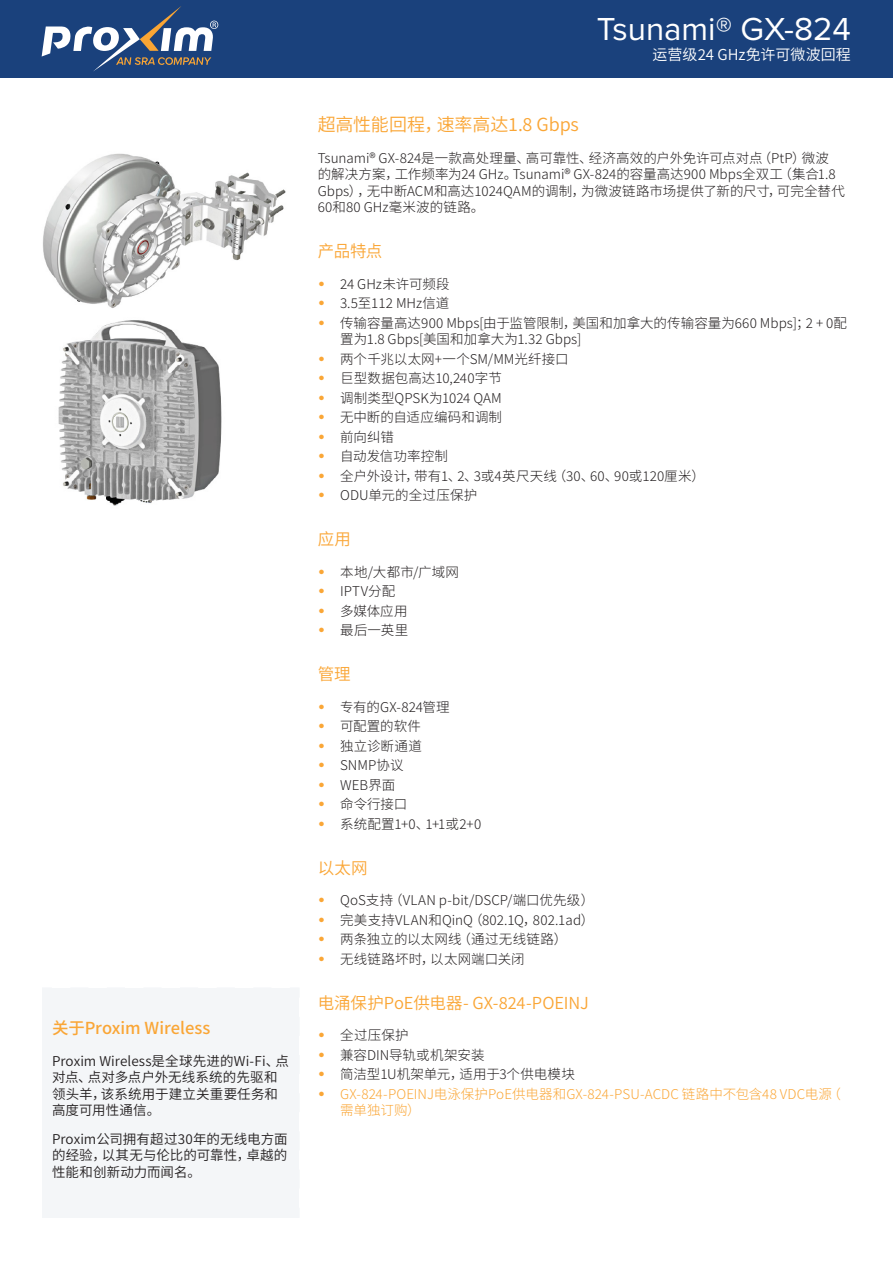
<style>
.page{position:relative;width:893px;height:1263px;background:#fff}
.page>*{position:absolute;margin:0;border:0;box-sizing:border-box;transform-origin:0 0}
.Heading_1_01{font:33px "Proxima Nova";color:#fff}
.Heading_2{font:18px "Source Han Sans CN";letter-spacing:-.005em;color:#faa636}
.Heading_3{font:16.5px "Source Han Sans CN";color:#faa636}
.t1{font:500 16.5px "Source Han Sans CN";color:#faa636}
.Heading_2_Caption{font:15px "Source Han Sans CN";letter-spacing:.005em;color:#fff}
.Body_Text_1{font:300 13.5px/16.5px "Source Han Sans CN";letter-spacing:.005em;color:#231f20}
.t2{font:13.5px/16.5px "Source Han Sans CN";letter-spacing:.005em;color:#231f20}
.t3{font:300 13.5px/16.5px "Source Han Sans CN";color:#faa636}
.s1{font-family:"Proxima Nova";font-weight:400;font-size:21px;color:#faa636}
.s2{font-family:"Proxima Nova";font-weight:400;font-size:21px}
</style>
<div class="page">
<div style="left:0;top:0;width:893px;height:77px;background:#1a417c"></div>
<svg style="left:42px;top:6px;width:176px;height:65px"></svg>
<div style="left:42px;top:988px;width:257px;height:230px;background:#f4f6f8"></div>
<img style="left:58px;top:320px;width:164px;height:186px">
<img style="left:43px;top:153px;width:243px;height:155px">
<p class="t1" style="left:52px;top:1019px;width:160px">关于Proxim Wireless</p>
<p class="t2" style="left:52px;top:1053px;width:238px">Proxim Wireless是全球先进的Wi-Fi、点对点、点对多点户外无线系统的先驱和领头羊，该系统用于建立关重要任务和高度可用性通信。</p>
<p class="t2" style="left:52px;top:1131px;width:237px;text-align:justify">Proxim公司拥有超过30年的无线电方面的经验，以其无与伦比的可靠性，卓越的性能和创新动力而闻名。</p>
<p class="Heading_1_01" style="left:597px;top:5px;width:256px">Tsunami® GX-824</p>
<p class="Heading_2_Caption" style="left:652px;top:47px;width:200px">运营级24 GHz免许可微波回程</p>
<p class="Heading_2" style="left:318px;top:115px;width:263px">超高性能回程，速率高达1.8 Gbps</p>
<p class="Body_Text_1" style="left:318px;top:150px;width:529px">Tsunami® GX-824是一款高处理量、高可靠性、经济高效的户外免许可点对点（PtP）微波的解决方案，工作频率为24 GHz。Tsunami® GX-824的容量高达900 Mbps全双工（集合1.8<br>Gbps），无中断ACM和高达1024QAM的调制，为微波链路市场提供了新的尺寸，可完全替代60和80 GHz毫米波的链路。</p>
<p class="Heading_3" style="left:318px;top:242px;width:66px">产品特点</p>
<p class="Body_Text_1" style="left:318px;top:276px;width:133px"><span class="s1">•</span> 24 GHz未许可频段</p>
<p class="Body_Text_1" style="left:318px;top:295px;width:133px"><span class="s1">•</span> 3.5至112 MHz信道</p>
<p class="Body_Text_1" style="left:340px;top:315px;width:508px;text-indent:-22px"><span class="s1">•</span> 传输容量高达900 Mbps[由于监管限制，美国和加拿大的传输容量为660 Mbps]；2 + 0配置为1.8 Gbps[美国和加拿大为1.32 Gbps]</p>
<p class="Body_Text_1" style="left:318px;top:351px;width:252px"><span class="s1">•</span> 两个千兆以太网+一个SM/MM光纤接口</p>
<p class="Body_Text_1" style="left:318px;top:370px;width:186px"><span class="s1">•</span> 巨型数据包高达10,240字节</p>
<p class="Body_Text_1" style="left:318px;top:390px;width:186px"><span class="s1">•</span> 调制类型QPSK为1024 QAM</p>
<p class="Body_Text_1" style="left:318px;top:409px;width:186px"><span class="s1">•</span> 无中断的自适应编码和调制</p>
<p class="Body_Text_1" style="left:318px;top:429px;width:78px"><span class="s1">•</span> 前向纠错</p>
<p class="Body_Text_1" style="left:318px;top:448px;width:132px"><span class="s1">•</span> 自动发信功率控制</p>
<p class="Body_Text_1" style="left:318px;top:468px;width:389px"><span class="s1">•</span> 全户外设计，带有1、2、3或4英尺天线（30、60、90或120厘米）</p>
<p class="Body_Text_1" style="left:318px;top:487px;width:161px"><span class="s1">•</span> ODU单元的全过压保护</p>
<p class="Heading_3" style="left:318px;top:530px;width:35px">应用</p>
<p class="Body_Text_1" style="left:318px;top:564px;width:143px"><span class="s1">•</span> 本地/大都市/广域网</p>
<p class="Body_Text_1" style="left:318px;top:583px;width:79px"><span class="s1">•</span> IPTV分配</p>
<p class="Body_Text_1" style="left:318px;top:603px;width:92px"><span class="s1">•</span> 多媒体应用</p>
<p class="Body_Text_1" style="left:318px;top:622px;width:92px"><span class="s1">•</span> 最后一英里</p>
<p class="Heading_3" style="left:318px;top:665px;width:35px">管理</p>
<p class="Body_Text_1" style="left:318px;top:699px;width:134px"><span class="s1">•</span> 专有的GX-824管理</p>
<p class="Body_Text_1" style="left:318px;top:718px;width:105px"><span class="s1">•</span> 可配置的软件</p>
<p class="Body_Text_1" style="left:318px;top:738px;width:106px"><span class="s1">•</span> 独立诊断通道</p>
<p class="Body_Text_1" style="left:318px;top:757px;width:87px"><span class="s1">•</span> SNMP协议</p>
<p class="Body_Text_1" style="left:318px;top:777px;width:79px"><span class="s1">•</span> WEB界面</p>
<p class="Body_Text_1" style="left:318px;top:796px;width:91px"><span class="s1">•</span> 命令行接口</p>
<p class="Body_Text_1" style="left:318px;top:816px;width:165px"><span class="s1">•</span> 系统配置1+0、1+1或2+0</p>
<p class="Heading_3" style="left:318px;top:858px;width:51px">以太网</p>
<p class="Body_Text_1" style="left:318px;top:892px;width:278px"><span class="s1">•</span> QoS支持（VLAN p-bit/DSCP/端口优先级）</p>
<p class="Body_Text_1" style="left:318px;top:912px;width:278px"><span class="s1">•</span> 完美支持VLAN和QinQ（802.1Q，802.1ad）</p>
<p class="Body_Text_1" style="left:318px;top:931px;width:251px"><span class="s1">•</span> 两条独立的以太网线（通过无线链路）</p>
<p class="Body_Text_1" style="left:318px;top:951px;width:209px"><span class="s1">•</span> 无线链路坏时，以太网端口关闭</p>
<p class="Heading_3" style="left:318px;top:993px;width:273px">电涌保护PoE供电器- GX-824-POEINJ</p>
<p class="Body_Text_1" style="left:318px;top:1027px;width:93px"><span class="s1">•</span> 全过压保护</p>
<p class="Body_Text_1" style="left:318px;top:1047px;width:169px"><span class="s1">•</span> 兼容DIN导轨或机架安装</p>
<p class="Body_Text_1" style="left:318px;top:1066px;width:259px"><span class="s1">•</span> 简洁型1U机架单元，适用于3个供电模块</p>
<p class="t3" style="left:340px;top:1086px;width:502px;text-indent:-22px"><span class="s2">•</span> GX-824-POEINJ电泳保护PoE供电器和GX-824-PSU-ACDC 链路中不包含48 VDC电源（需单独订购）</p>
</div>
